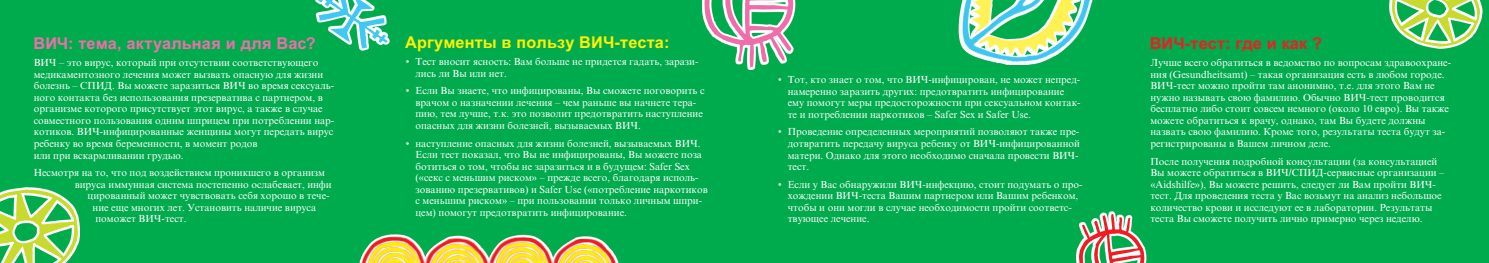
<style>
.page{position:relative;width:1489px;height:263px;background:#fff}
.page>*{position:absolute;margin:0;border:0;box-sizing:border-box;transform-origin:0 0}
.t1{font:700 16.25px "Arial Cyrillic";letter-spacing:.005em;color:#f16daa}
.t2{font:700 16.25px "Arial Cyrillic";letter-spacing:.01em;color:#fff101}
.t3{font:700 16.25px "Arial Cyrillic";letter-spacing:.01em;color:#ee1d23}
.t4{font:10.25px/11.5px "Times New Roman Cyr";color:#fff}
</style>
<div class="page">
<div style="left:0;top:0;width:1488px;height:262px;background:#00ab4d"></div>
<img style="left:536px;top:236px;width:83px;height:26px">
<img style="left:359px;top:234px;width:177px;height:28px">
<svg style="left:702px;top:0;width:93px;height:69px"></svg>
<img style="left:958px;top:0;width:135px;height:65px">
<svg style="left:704px;top:0;width:90px;height:68px"></svg>
<svg style="left:0;top:187px;width:87px;height:76px"></svg>
<svg style="left:1071px;top:211px;width:81px;height:52px"></svg>
<svg style="left:1389px;top:0;width:100px;height:58px"></svg>
<svg style="left:315px;top:0;width:75px;height:51px"></svg>
<h1 class="t1" style="left:34px;top:34px;width:284px">ВИЧ: тема, актуальная и для Вас?</h1>
<p class="t4" style="left:34px;top:57px;width:302px">ВИЧ – это вирус, который при отсутствии соответствующего медикаментозного лечения может вызвать опасную для жизни болезнь – СПИД. Вы можете заразиться ВИЧ во время сексуаль&shy;ного контакта без использования презерватива с партнером, в организме которого присутствует этот вирус, а также в случае совместного пользования одним шприцем при потреблении нар&shy;котиков. ВИЧ-инфицированные женщины могут передать вирус ребенку во время беременности, в момент родов<br>или при вскармливании грудью.</p>
<p class="t4" style="left:34px;top:166px;width:293px">Несмотря на то, что под воздействием проникшего в организм</p>
<p class="t4" style="left:75px;top:178px;width:258px">вируса иммунная система постепенно ослабевает, инфи</p>
<p class="t4" style="left:87px;top:189px;width:244px">цированный может чувствовать себя хорошо в тече-</p>
<p class="t4" style="left:93px;top:201px;width:225px">ние еще многих лет. Установить наличие вируса</p>
<p class="t4" style="left:95px;top:212px;width:93px">поможет ВИЧ-тест.</p>
<h1 class="t2" style="left:405px;top:33px;width:266px">Аргументы в пользу ВИЧ-теста:</h1>
<p class="t4" style="left:415px;top:56px;width:284px;text-indent:-10px">• Тест вносит ясность: Вам больше не придется гадать, зарази&shy;лись ли Вы или нет.</p>
<p class="t4" style="left:415px;top:85px;width:291px;text-indent:-10px">• Если Вы знаете, что инфицированы, Вы сможете поговорить с врачом о назначении лечения – чем раньше вы начнете тера&shy;пию, тем лучше, т.к. это позволит предотвратить наступление опасных для жизни болезней, вызываемых ВИЧ.</p>
<p class="t4" style="left:415px;top:137px;width:294px;text-indent:-10px">• наступление опасных для жизни болезней, вызываемых ВИЧ.<br>Если тест показал, что Вы не инфицированы, Вы можете поза ботиться о том, чтобы не заразиться и в будущем: Safer Sex («секс с меньшим риском» – прежде всего, благодаря исполь&shy;зованию презервативов) и Safer Use («потребление наркотиков с меньшим риском» – при пользовании только личным шпри&shy;цем) помогут предотвратить инфицирование.</p>
<p class="t4" style="left:787px;top:74px;width:294px;text-indent:-10px">• Тот, кто знает о том, что ВИЧ-инфицирован, не может непред&shy;намеренно заразить других: предотвратить инфицирование ему помогут меры предосторожности при сексуальном контак&shy;те и потреблении наркотиков – Safer Sex и Safer Use.</p>
<p class="t4" style="left:787px;top:126px;width:294px;text-indent:-10px">• Проведение определенных мероприятий позволяют также пре&shy;дотвратить передачу вируса ребенку от ВИЧ-инфицированной матери. Однако для этого необходимо сначала провести ВИЧ&shy;тест.</p>
<p class="t4" style="left:787px;top:178px;width:296px;text-indent:-10px">• Если у Вас обнаружили ВИЧ-инфекцию, стоит подумать о про&shy;хождении ВИЧ-теста Вашим партнером или Вашим ребенком, чтобы и они могли в случае необходимости пройти соответс&shy;твующее лечение.</p>
<h1 class="t3" style="left:1149px;top:34px;width:174px">ВИЧ-тест: где и как ?</h1>
<p class="t4" style="left:1150px;top:57px;width:302px">Лучше всего обратиться в ведомство по вопросам здравоохране&shy;ния (Gesundheitsamt) – такая организация есть в любом городе.<br>ВИЧ-тест можно пройти там анонимно, т.е. для этого Вам не нужно называть свою фамилию. Обычно ВИЧ-тест проводится бесплатно либо стоит совсем немного (около 10 евро). Вы также можете обратиться к врачу, однако, там Вы будете должны назвать свою фамилию. Кроме того, результаты теста будут за&shy;регистрированы в Вашем личном деле.</p>
<p class="t4" style="left:1150px;top:155px;width:295px">После получения подробной консультации (за консультацией Вы можете обратиться в ВИЧ/СПИД-сервисные организации – «Aidshilfe»), Вы можете решить, следует ли Вам пройти ВИЧ&shy;тест. Для проведения теста у Вас возьмут на анализ небольшое количество крови и исследуют ее в лаборатории. Результаты теста Вы сможете получить лично примерно через неделю.</p>
</div>
